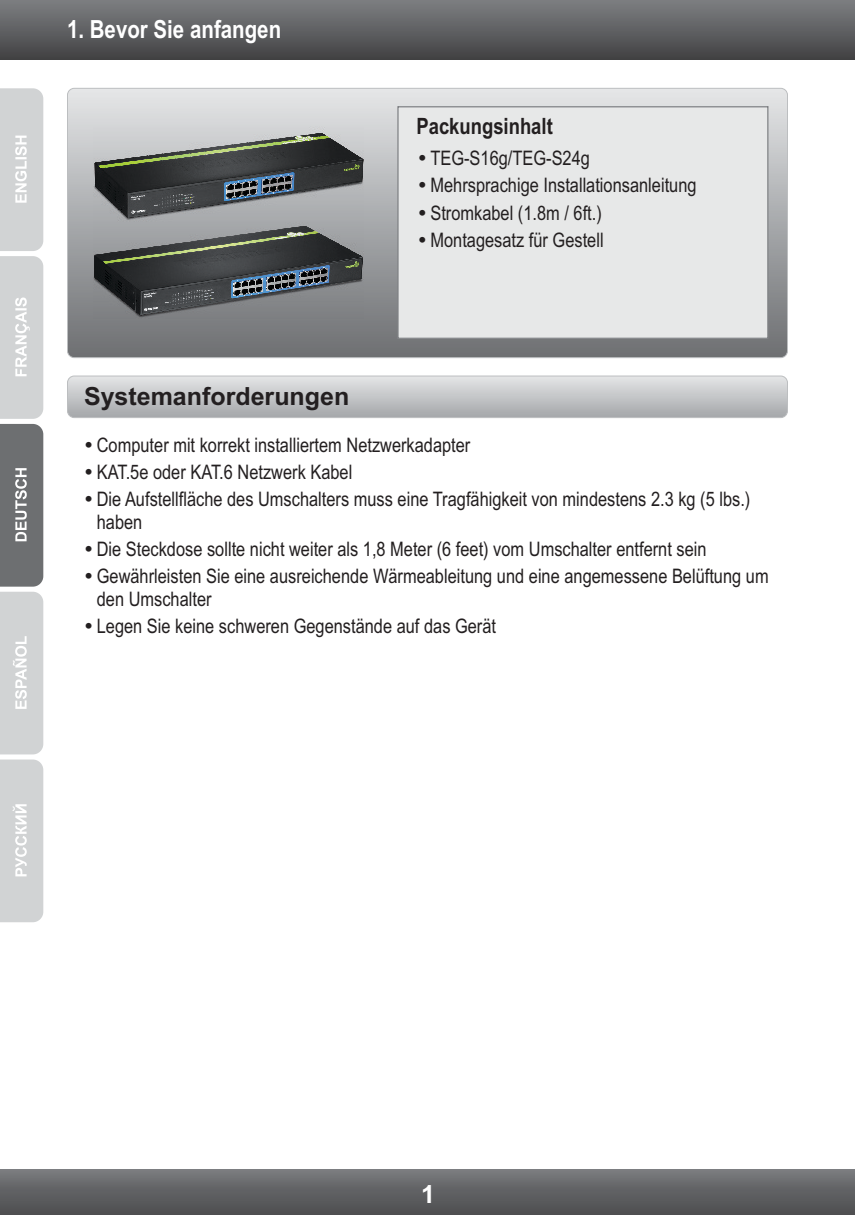
<style>
.page{position:relative;width:855px;height:1215px;background:#fff}
.page>*{position:absolute;margin:0;border:0;box-sizing:border-box;transform-origin:0 0}
.t1{font:700 25px "Arial";color:#231f20}
.t2{font:700 25px "Arial Narrow";color:#fff}
.t3{font:700 25px "Arial";color:#fff}
.t4{font:700 22.5px "Arial Narrow";color:#231f20}
.t5{font:20px/27.2px "Arial Narrow";color:#231f20}
</style>
<div class="page">
<svg style="left:0;top:88px;width:43px;height:666px;background:#bebfc1"></svg>
<svg style="left:0;top:760px;width:43px;height:162px;background:#d3d5d6"></svg>
<div style="left:0;top:0;width:855px;height:59px;background:linear-gradient(to bottom,#7d7f82,#434244)"></div>
<div style="left:0;top:1170px;width:855px;height:45px;background:linear-gradient(to bottom,#77797c,#4b4c4e)"></div>
<div style="left:68px;top:88px;width:720px;height:270px;background:linear-gradient(to bottom,#e4e5e7,#6c6e71);border-radius:7px"></div>
<div style="left:67px;top:88px;width:721px;height:270px;border:1px solid #bcbec0;border-radius:7px"></div>
<div style="left:397px;top:106px;width:371px;height:233px;background:#e7e8e8"></div>
<div style="left:68px;top:376px;width:720px;height:42px;background:linear-gradient(to bottom,#e4e6e7,#a5a7aa);border-radius:7px"></div>
<div style="left:67px;top:376px;width:721px;height:42px;border:1px solid #bcbec0;border-radius:7px"></div>
<img style="left:93px;top:228px;width:270px;height:91px">
<img style="left:93px;top:126px;width:270px;height:102px">
<svg style="left:419px;top:155px;width:6px;height:6px"></svg>
<svg style="left:419px;top:182px;width:6px;height:6px"></svg>
<svg style="left:419px;top:209px;width:6px;height:6px"></svg>
<svg style="left:419px;top:237px;width:6px;height:5px"></svg>
<p class="t2" style="left:67px;top:20px;width:216px">1. Bevor Sie anfangen</p>
<p class="t1" style="left:84px;top:387px;width:267px">Systemanforderungen</p>
<p class="t4" style="left:416px;top:117px;width:138px">Packungsinhalt</p>
<p class="t5" style="left:430px;top:174px;width:268px">Mehrsprachige Installationsanleitung<br>Stromkabel (1.8m / 6ft.)</p>
<p class="t5" style="left:430px;top:146px;width:161px">TEG-S16g/TEG-S24g</p>
<p class="t5" style="left:430px;top:228px;width:175px">Montagesatz für Gestell</p>
<p class="t5" style="left:97px;top:433px;width:375px">Computer mit korrekt installiertem Netzwerkadapter</p>
<p class="t5" style="left:97px;top:460px;width:655px">KAT.5e oder KAT.6 Netzwerk Kabel<br>Die Aufstellfläche des Umschalters muss eine Tragfähigkeit von mindestens 2.3 kg (5 lbs.)</p>
<p class="t5" style="left:97px;top:510px;width:673px">haben<br>Die Steckdose sollte nicht weiter als 1,8 Meter (6 feet) vom Umschalter entfernt sein<br>Gewährleisten Sie eine ausreichende Wärmeableitung und eine angemessene Belüftung um</p>
<p class="t5" style="left:97px;top:587px;width:401px">den Umschalter<br>Legen Sie keine schweren Gegenstände auf das Gerät</p>
<p class="t3" style="left:421px;top:1185px;width:15px">1</p>
</div>
